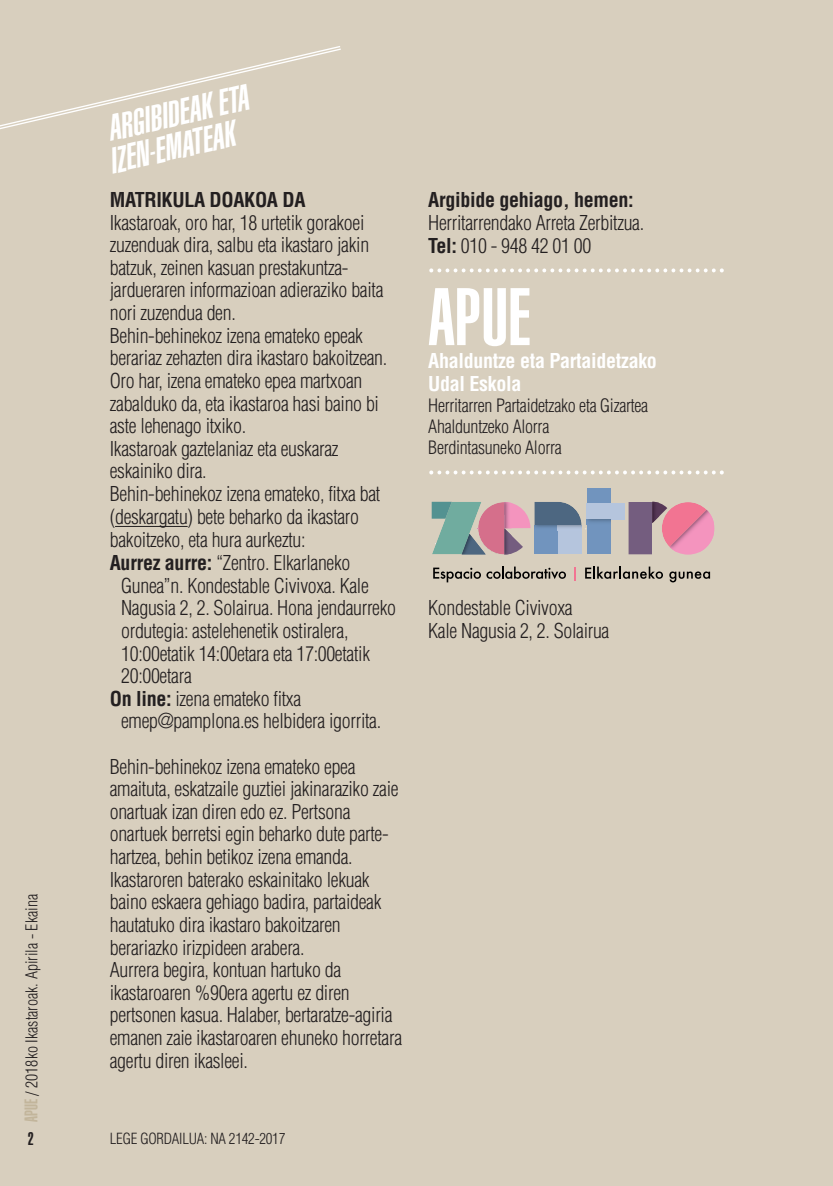
<style>
.page{position:relative;width:833px;height:1186px;background:#fff}
.page>*{position:absolute;margin:0;border:0;box-sizing:border-box;transform-origin:0 0}
.t1{font:900 extra-condensed 80px "Helvetica";color:#fff}
.t2{font:italic 900 extra-condensed 36px/32px "Helvetica";color:#fff}
.t3{font:300 condensed 20px/22.6px "Helvetica";letter-spacing:-.015em;color:#231f20}
.t4{font:700 condensed 20px "Helvetica";letter-spacing:-.015em;color:#231f20}
.t5{font:700 condensed 20px/23px "Helvetica";letter-spacing:-.015em;color:#fff}
.t6{font:300 condensed 18px/21px "Helvetica";letter-spacing:-.015em;color:#231f20}
.t7{font:900 extra-condensed 18px "Helvetica";color:#231f20}
.t8{font:300 condensed 16px "Helvetica";color:#231f20}
.t9{font:300 condensed 15px "Helvetica";letter-spacing:-.015em;color:#231f20}
.s1{font-weight:900;font-stretch:extra-condensed;font-size:18px;color:#c2b59b}
.s2{font-weight:700}
</style>
<div class="page">
<div style="left:0;top:0;width:832px;height:1185px;background:#d8cfbe"></div>
<hr style="left:115px;top:526px;width:72px;height:1px;background:#231f20">
<svg style="left:0;top:46px;width:341px;height:84px"></svg>
<svg style="left:433px;top:566px;width:132px;height:16px"></svg>
<svg style="left:574px;top:567px;width:1px;height:14px"></svg>
<svg style="left:585px;top:566px;width:77px;height:12px"></svg>
<svg style="left:669px;top:571px;width:40px;height:11px"></svg>
<div style="left:586px;top:519px;width:24px;height:35px;background:#7194be"></div>
<div style="left:586px;top:488px;width:24px;height:14px;background:#7194be"></div>
<div style="left:628px;top:501px;width:24px;height:53px;background:#745d7f"></div>
<div style="left:586px;top:502px;width:38px;height:17px;background:#b5c5dd"></div>
<svg style="left:431px;top:501px;width:155px;height:54px"></svg>
<img style="left:534px;top:525px;width:47px;height:5px">
<svg style="left:651px;top:501px;width:63px;height:53px"></svg>
<img style="left:652px;top:501px;width:6px;height:22px">
<svg style="left:429px;top:470px;width:294px;height:4px"></svg>
<svg style="left:429px;top:268px;width:294px;height:4px"></svg>
<p class="t8" style="left:25px;top:1121px;width:229px;rotate:-90deg"><span class="s1">APUE</span> / 2018ko Ikastaroak. Apirila - Ekaina</p>
<p class="t7" style="left:28px;top:1131px;width:7px">2</p>
<h2 class="t2" style="left:99px;top:117px;width:150px;rotate:-13deg">ARGIBIDEAK ETA<br>IZEN-EMATEAK</h2>
<p class="t4" style="left:110px;top:192px;width:197px">MATRIKULA DOAKOA DA</p>
<p class="t3" style="left:110px;top:213px;width:256px">Ikastaroak, oro har, 18 urtetik gorakoei</p>
<p class="t3" style="left:110px;top:235px;width:261px">zuzenduak dira, salbu eta ikastaro jakin</p>
<p class="t3" style="left:110px;top:258px;width:240px">batzuk, zeinen kasuan prestakuntza-</p>
<p class="t3" style="left:110px;top:280px;width:275px">jardueraren informazioan adieraziko baita</p>
<p class="t3" style="left:110px;top:303px;width:127px">nori zuzendua den.</p>
<p class="t3" style="left:110px;top:326px;width:254px">Behin-behinekoz izena emateko epeak</p>
<p class="t3" style="left:110px;top:348px;width:279px">berariaz zehazten dira ikastaro bakoitzean.</p>
<p class="t3" style="left:110px;top:371px;width:254px">Oro har, izena emateko epea martxoan</p>
<p class="t3" style="left:110px;top:393px;width:270px">zabalduko da, eta ikastaroa hasi baino bi</p>
<p class="t3" style="left:110px;top:416px;width:138px">aste lehenago itxiko.</p>
<p class="t3" style="left:110px;top:439px;width:230px">Ikastaroak gaztelaniaz eta euskaraz</p>
<p class="t3" style="left:110px;top:461px;width:98px">eskainiko dira.</p>
<p class="t3" style="left:110px;top:484px;width:272px">Behin-behinekoz izena emateko, fitxa bat</p>
<p class="t3" style="left:110px;top:507px;width:251px">(deskargatu) bete beharko da ikastaro</p>
<p class="t3" style="left:110px;top:530px;width:197px">bakoitzeko, eta hura aurkeztu:</p>
<p class="t3" style="left:110px;top:553px;width:242px"><span class="s2">Aurrez aurre:</span> “Zentro. Elkarlaneko</p>
<p class="t3" style="left:121px;top:575px;width:249px">Gunea”n. Kondestable Civivoxa. Kale</p>
<p class="t3" style="left:121px;top:598px;width:276px">Nagusia 2, 2. Solairua. Hona jendaurreko</p>
<p class="t3" style="left:121px;top:621px;width:229px">ordutegia: astelehenetik ostiralera,</p>
<p class="t3" style="left:121px;top:643px;width:250px">10:00etatik 14:00etara eta 17:00etatik</p>
<p class="t3" style="left:121px;top:666px;width:72px">20:00etara</p>
<p class="t3" style="left:110px;top:688px;width:193px"><span class="s2">On line:</span> izena emateko fitxa</p>
<p class="t3" style="left:121px;top:711px;width:261px">emep@pamplona.es helbidera igorrita.</p>
<p class="t3" style="left:110px;top:756px;width:294px">Behin-behinekoz izena emateko epea amaituta, eskatzaile guztiei jakinaraziko zaie onartuak izan diren edo ez. Pertsona onartuek berretsi egin beharko dute parte&shy;hartzea, behin betikoz izena emanda.<br>Ikastaroren baterako eskainitako lekuak baino eskaera gehiago badira, partaideak hautatuko dira ikastaro bakoitzaren berariazko irizpideen arabera.<br>Aurrera begira, kontuan hartuko da ikastaroaren %90era agertu ez diren pertsonen kasua. Halaber, bertaratze-agiria emanen zaie ikastaroaren ehuneko horretara agertu diren ikasleei.</p>
<p class="t9" style="left:110px;top:1132px;width:177px">LEGE GORDAILUA: NA 2142-2017</p>
<p class="t4" style="left:428px;top:192px;width:207px">Argibide gehiago, hemen:</p>
<p class="t3" style="left:428px;top:213px;width:217px">Herritarrendako Arreta Zerbitzua.<br><span class="s2">Tel:</span> 010 - 948 42 01 00</p>
<h1 class="t1" style="left:428px;top:288px;width:103px">APUE</h1>
<p class="t5" style="left:428px;top:351px;width:230px">Ahalduntze eta Partaidetzako<br>Udal Eskola</p>
<p class="t6" style="left:428px;top:396px;width:221px">Herritarren Partaidetzako eta Gizartea<br>Ahalduntzeko Alorra<br>Berdintasuneko Alorra</p>
<p class="t3" style="left:428px;top:598px;width:182px">Kondestable Civivoxa<br>Kale Nagusia 2, 2. Solairua</p>
</div>
